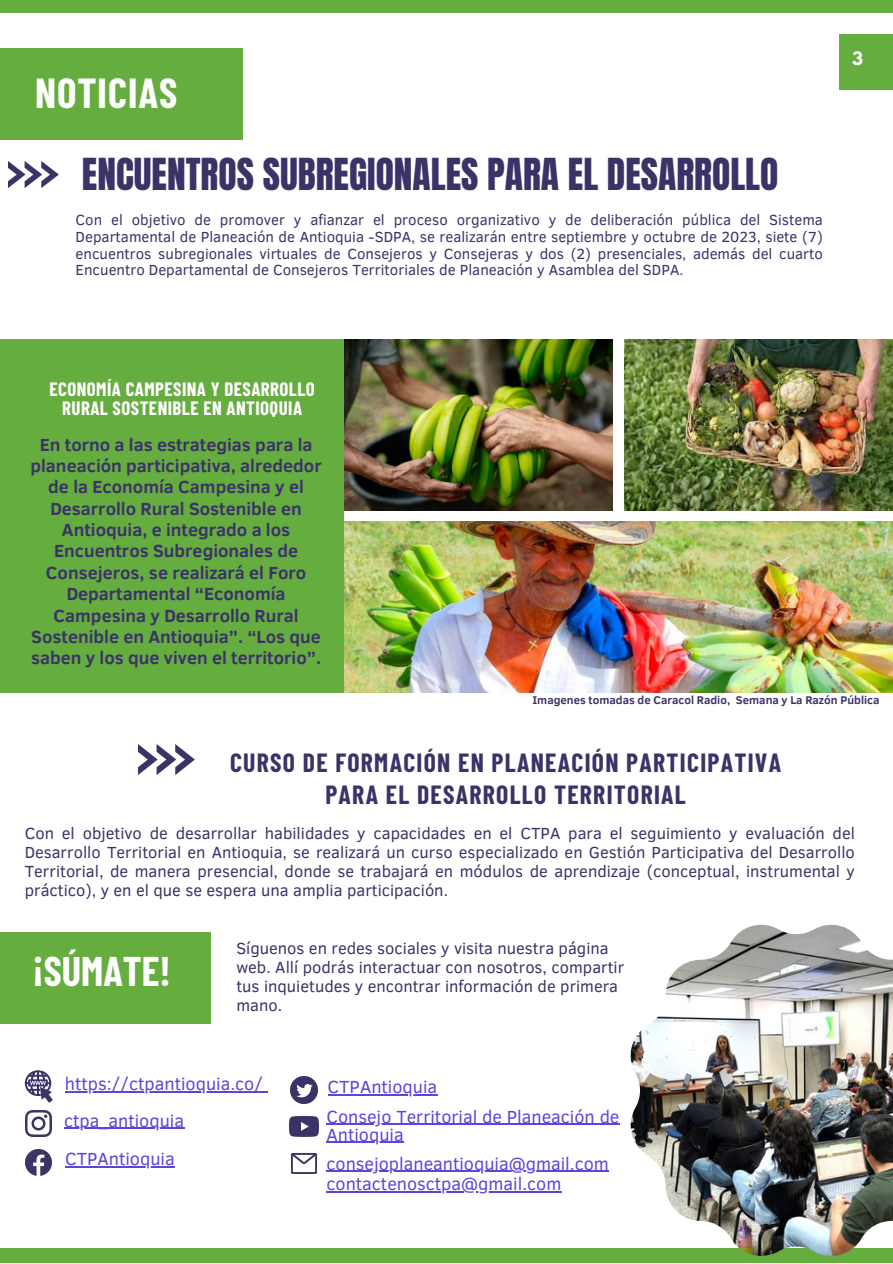
<style>
.page{position:relative;width:893px;height:1264px;background:#fff}
.page>*{position:absolute;margin:0;border:0;box-sizing:border-box;transform-origin:0 0}
.t1{font:700 40.95px "Barlow Condensed";letter-spacing:.025em;color:#fff}
.t2{font:700 40.5px "Barlow Condensed";color:#fff}
.t3{font:37.5px "Anton";color:#3b3268}
.t4{font:700 25.65px/32.5px "Barlow Condensed";letter-spacing:.05em;color:#3b3268;text-align:center}
.t5{font:700 18.9px/19.2px "Barlow Condensed";letter-spacing:.025em;color:#fff;text-align:center}
.t6{font:700 18px/21.3px "Clear Sans";color:#3b3268;text-align:center}
.t7{font:18px/18px "Clear Sans";color:#5d44db}
.t8{font:16.5px/19px "Clear Sans";color:#3b3268;text-align:justify}
.t9{font:700 16.5px "League Spartan";color:#fff}
.t10{font:15px/16.8px "Clear Sans";color:#3b3268;text-align:justify}
.t11{font:700 11.4px "Clear Sans";color:#3b3268}
</style>
<div class="page">
<img style="left:344px;top:339px;width:269px;height:171px">
<img style="left:344px;top:522px;width:548px;height:170px">
<img style="left:624px;top:339px;width:268px;height:171px">
<div style="left:0;top:339px;width:344px;height:354px;background:#66ad40"></div>
<img style="left:9px;top:162px;width:49px;height:26px">
<div style="left:0;top:0;width:892px;height:12px;background:#66ad40"></div>
<div style="left:0;top:1248px;width:892px;height:14px;background:#66ad40"></div>
<div style="left:838px;top:34px;width:54px;height:55px;background:#66ad40"></div>
<div style="left:0;top:48px;width:243px;height:91px;background:#66ad40"></div>
<svg style="left:25px;top:1070px;width:28px;height:32px"></svg>
<img style="left:26px;top:1110px;width:26px;height:26px">
<img style="left:26px;top:1149px;width:26px;height:25px">
<img style="left:290px;top:1076px;width:27px;height:27px">
<img style="left:291px;top:1153px;width:26px;height:20px">
<img style="left:290px;top:1116px;width:28px;height:20px">
<div style="left:0;top:932px;width:211px;height:91px;background:#66ad40"></div>
<img style="left:630px;top:924px;width:262px;height:331px">
<img style="left:138px;top:744px;width:56px;height:30px">
<hr style="left:326px;top:1170px;width:283px;height:1px;background:#5d44db">
<hr style="left:326px;top:1123px;width:293px;height:1px;background:#5d44db">
<hr style="left:326px;top:1141px;width:78px;height:1px;background:#5d44db">
<hr style="left:65px;top:1091px;width:198px;height:1px;background:#5d44db">
<hr style="left:65px;top:1166px;width:110px;height:1px;background:#5d44db">
<hr style="left:64px;top:1127px;width:120px;height:1px;background:#5d44db">
<hr style="left:327px;top:1094px;width:110px;height:1px;background:#5d44db">
<hr style="left:326px;top:1190px;width:235px;height:2px;background:#5d44db">
<p class="t1" style="left:35px;top:67px;width:144px">NOTICIAS</p>
<p class="t3" style="left:82px;top:147px;width:697px">ENCUENTROS SUBREGIONALES PARA EL DESARROLLO</p>
<p class="t10" style="left:76px;top:210px;width:748px">Con el objetivo de promover y afianzar el proceso organizativo y de deliberación pública del Sistema Departamental de Planeación de Antioquia -SDPA, se realizarán entre septiembre y octubre de 2023, siete (7) encuentros subregionales virtuales de Consejeros y Consejeras y dos (2) presenciales, además del cuarto Encuentro Departamental de Consejeros Territoriales de Planeación y Asamblea del SDPA.</p>
<p class="t9" style="left:852px;top:51px;width:12px">3</p>
<p class="t5" style="left:49px;top:378px;width:267px">ECONOMÍA CAMPESINA Y DESARROLLO<br>RURAL SOSTENIBLE EN ANTIOQUIA</p>
<p class="t6" style="left:30px;top:432px;width:293px">En torno a las estrategias para la planeación participativa, alrededor de la Economía Campesina y el</p>
<p class="t6" style="left:31px;top:497px;width:291px">Desarrollo Rural Sostenible en<br>Antioquia, e integrado a los<br>Encuentros Subregionales de<br>Consejeros, se realizará el Foro<br>Departamental “Economía<br>Campesina y Desarrollo Rural<br>Sostenible en Antioquia”. “Los que saben y los que viven el territorio”.</p>
<p class="t11" style="left:532px;top:691px;width:348px">Imagenes tomadas de Caracol Radio, Semana y La Razón Pública</p>
<p class="t4" style="left:230px;top:745px;width:552px">CURSO DE FORMACIÓN EN PLANEACIÓN PARTICIPATIVA<br>PARA EL DESARROLLO TERRITORIAL</p>
<p class="t8" style="left:25px;top:822px;width:831px">Con el objetivo de desarrollar habilidades y capacidades en el CTPA para el seguimiento y evaluación del Desarrollo Territorial en Antioquia, se realizará un curso especializado en Gestión Participativa del Desarrollo Territorial, de manera presencial, donde se trabajará en módulos de aprendizaje (conceptual, instrumental y práctico), y en el que se espera una amplia participación.</p>
<p class="t2" style="left:33px;top:945px;width:140px">¡SÚMATE!</p>
<p class="t8" style="left:236px;top:937px;width:389px;text-align:left">Síguenos en redes sociales y visita nuestra página web. Allí podrás interactuar con nosotros, compartir tus inquietudes y encontrar información de primera mano.</p>
<p class="t7" style="left:65px;top:1073px;width:200px">https://ctpantioquia.co/</p>
<p class="t7" style="left:327px;top:1076px;width:111px">CTPAntioquia</p>
<p class="t7" style="left:64px;top:1110px;width:121px">ctpa_antioquia</p>
<p class="t7" style="left:326px;top:1106px;width:294px">Consejo Territorial de Planeación de<br>Antioquia</p>
<p class="t7" style="left:65px;top:1149px;width:111px">CTPAntioquia</p>
<p class="t7" style="left:326px;top:1153px;width:284px">consejoplaneantioquia@gmail.com</p>
<p class="t7" style="left:326px;top:1173px;width:236px">contactenosctpa@gmail.com</p>
</div>
